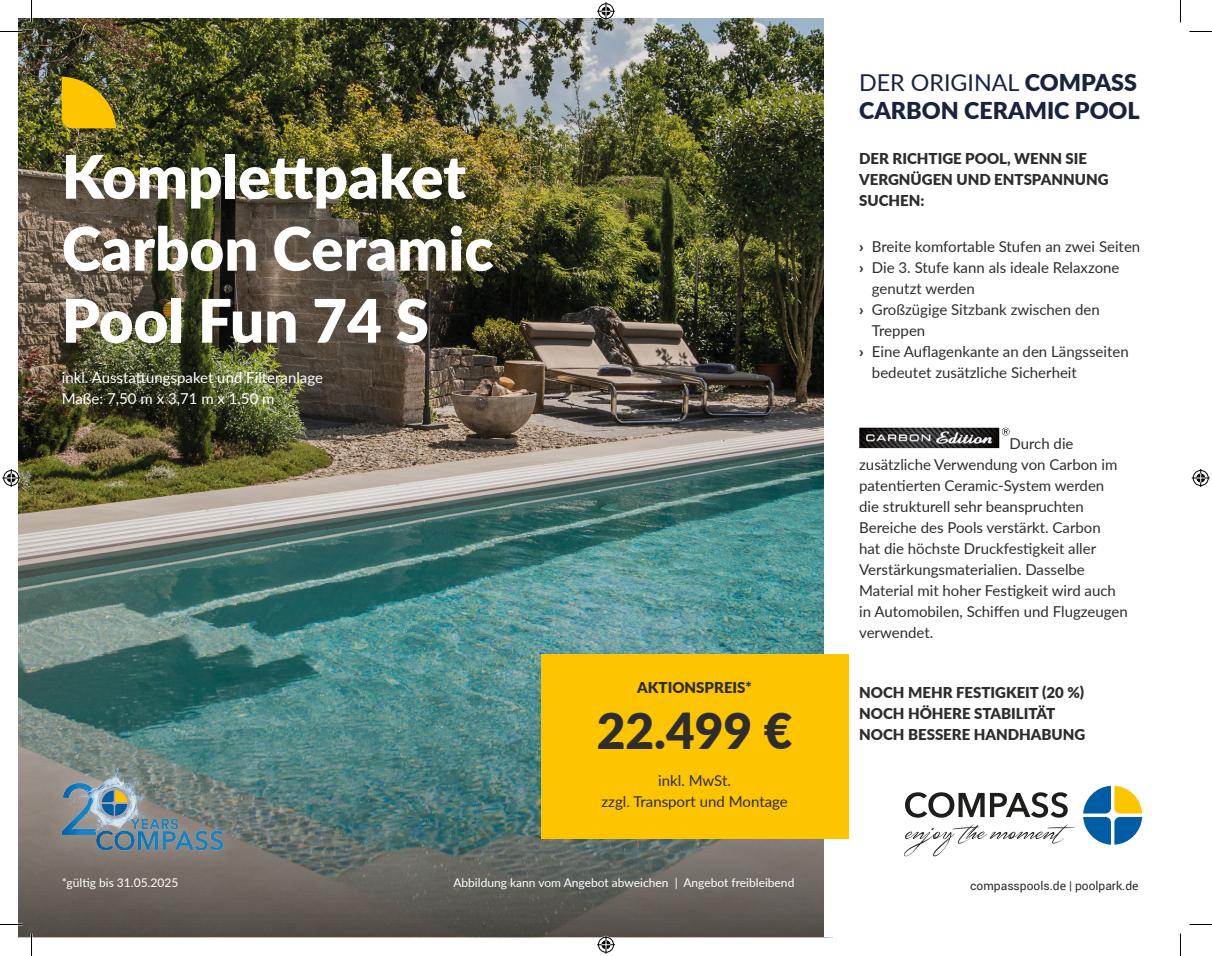
<style>
.page{position:relative;width:1212px;height:956px;background:#fff}
.page>*{position:absolute;margin:0;border:0;box-sizing:border-box;transform-origin:0 0}
.Hauptüberschrift{font:900 60px "Lato";color:#fff}
.Hauptüberschrift-2{font:900 49.5px "Lato";color:#2e2d2c}
.kleine_Überschrift{font:900 23.25px/27.9px "Lato";color:#19233e}
.t1{font:15px/21px "Lato";color:#2e2d2c}
.kleine_Überschrift-2{font:900 15px/21px "Lato";color:#2e2d2c}
.t2{font:15px "Lato";color:#fff}
.Fußnote{font:12px "Lato";color:#fff}
.Fußnote-2{font:12px "Roboto";color:#2e2d2c}
.s1{font-weight:400}
.s2{font-family:"Roboto";font-weight:900}
</style>
<div class="page">
<img style="left:19px;top:19px;width:805px;height:918px">
<div style="left:540px;top:654px;width:308px;height:184px;background:#fdc400"></div>
<svg style="left:62px;top:77px;width:54px;height:51px;background:#d3a80b"></svg>
<img style="left:859px;top:427px;width:150px;height:22px">
<svg style="left:1083px;top:786px;width:58px;height:59px"></svg>
<svg style="left:905px;top:792px;width:162px;height:26px"></svg>
<svg style="left:904px;top:824px;width:170px;height:32px"></svg>
<div style="left:40px;top:749px;width:204px;height:124px;background:#fff;opacity:.4"></div>
<img style="left:59px;top:754px;width:166px;height:98px">
<hr style="left:0;top:923px;width:22px;height:2px;background:#fff">
<svg style="left:0;top:31px;width:22px;height:1px"></svg>
<svg style="left:1189px;top:31px;width:22px;height:1px"></svg>
<svg style="left:0;top:924px;width:22px;height:1px"></svg>
<svg style="left:1189px;top:924px;width:22px;height:1px"></svg>
<svg style="left:31px;top:0;width:1px;height:23px"></svg>
<svg style="left:31px;top:933px;width:1px;height:23px"></svg>
<svg style="left:597px;top:2px;width:18px;height:18px"></svg>
<svg style="left:597px;top:936px;width:18px;height:18px"></svg>
<svg style="left:2px;top:469px;width:18px;height:18px"></svg>
<svg style="left:1191px;top:469px;width:18px;height:18px"></svg>
<p class="Hauptüberschrift" style="left:62px;top:132px;width:406px">Komplettpaket</p>
<p class="Hauptüberschrift" style="left:62px;top:204px;width:433px">Carbon Ceramic</p>
<p class="Hauptüberschrift" style="left:62px;top:276px;width:369px">Pool Fun 74 S</p>
<p class="t2" style="left:62px;top:367px;width:263px">inkl. Ausstattungspaket und Filteranlage</p>
<p class="t2" style="left:62px;top:388px;width:214px">Maße: 7,50 m x 3,71 m x 1,50 m</p>
<p class="kleine_Überschrift-2" style="left:637px;top:676px;width:116px">AKTIONSPREIS*</p>
<p class="Hauptüberschrift-2" style="left:596px;top:693px;width:197px">22.499 €</p>
<p class="t1" style="left:658px;top:769px;width:74px">inkl. MwSt.</p>
<p class="t1" style="left:601px;top:790px;width:188px">zzgl. Transport und Montage</p>
<p class="Fußnote" style="left:62px;top:874px;width:118px">*gültig bis 31.05.2025</p>
<p class="Fußnote" style="left:453px;top:874px;width:342px">Abbildung kann vom Angebot abweichen | Angebot freibleibend</p>
<p class="kleine_Überschrift" style="left:859px;top:67px;width:282px"><span class="s1">DER ORIGINAL</span> COMPASS<br>CARBON CERAMIC POOL</p>
<p class="kleine_Überschrift-2" style="left:859px;top:147px;width:251px">DER RICHTIGE POOL, WENN SIE<br>VERGNÜGEN UND ENTSPANNUNG<br>SUCHEN:</p>
<p class="t1" style="left:859px;top:236px;width:282px"><span class="s2">›</span> Breite komfortable Stufen an zwei Seiten</p>
<p class="t1" style="left:871px;top:257px;width:249px;text-indent:-13px"><span class="s2">›</span> Die 3. Stufe kann als ideale Relaxzone genutzt werden</p>
<p class="t1" style="left:871px;top:299px;width:229px;text-indent:-13px"><span class="s2">›</span> Großzügige Sitzbank zwischen den<br>Treppen</p>
<p class="t1" style="left:871px;top:341px;width:258px;text-indent:-13px"><span class="s2">›</span> Eine Auflagenkante an den Längsseiten bedeutet zusätzliche Sicherheit</p>
<p class="t1" style="left:859px;top:432px;width:270px;text-indent:150px">Durch die zusätzliche Verwendung von Carbon im patentierten Ceramic-System werden die strukturell sehr beanspruchten<br>Bereiche des Pools verstärkt. Carbon<br>hat die höchste Druckfestigkeit aller<br>Verstärkungsmaterialien. Dasselbe<br>Material mit hoher Festigkeit wird auch in Automobilen, Schiffen und Flugzeugen verwendet.</p>
<p class="kleine_Überschrift-2" style="left:859px;top:681px;width:226px">NOCH MEHR FESTIGKEIT (20 %)</p>
<p class="kleine_Überschrift-2" style="left:859px;top:702px;width:197px">NOCH HÖHERE STABILITÄT</p>
<p class="kleine_Überschrift-2" style="left:859px;top:723px;width:228px">NOCH BESSERE HANDHABUNG</p>
<p class="Fußnote-2" style="left:969px;top:877px;width:170px">compasspools.de | poolpark.de</p>
</div>
